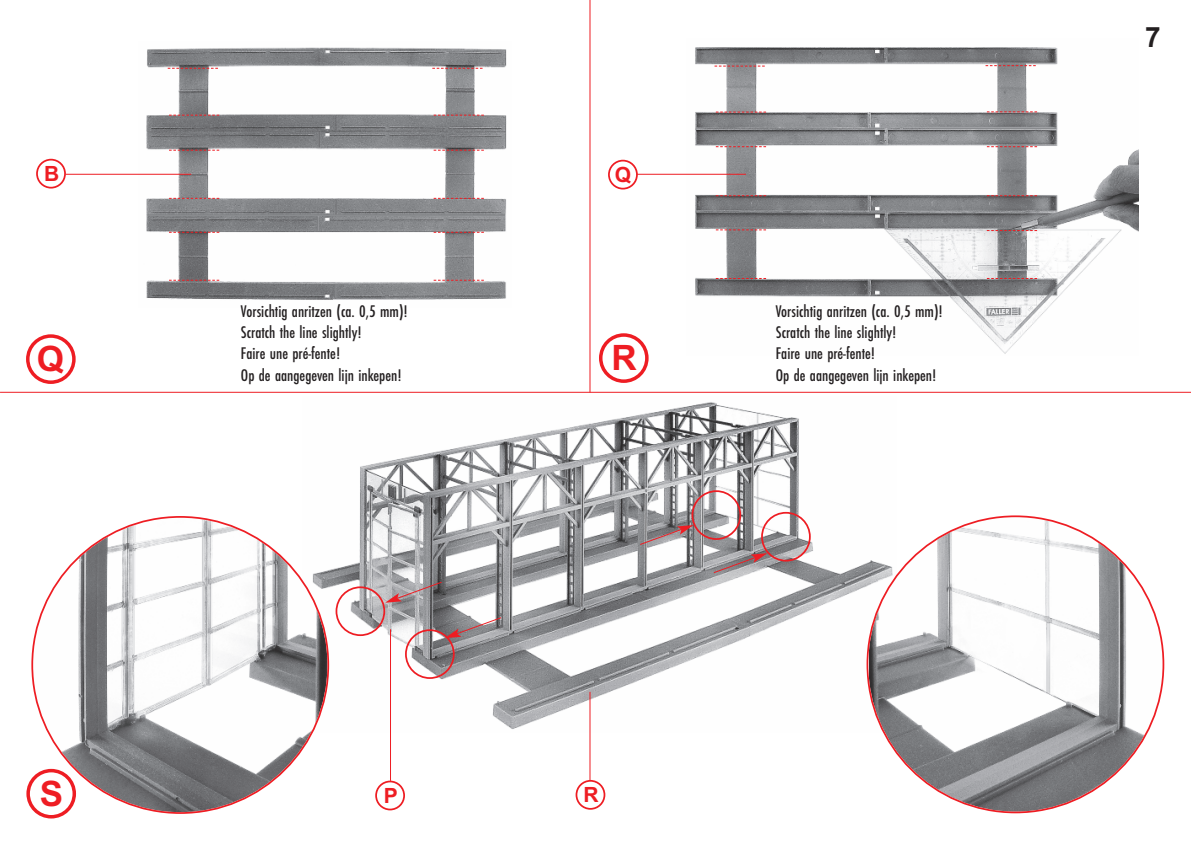
<style>
.page{position:relative;width:1191px;height:844px;background:#fff}
.page>*{position:absolute;margin:0;border:0;box-sizing:border-box;transform-origin:0 0}
.t1{font:700 35px "Arial";color:#ee1d23}
.t2{font:700 28px "Arial";color:#231f20}
.t3{font:700 21px "Arial";color:#ee1d23}
.t4{font:17.5px/21px "Futura EF Medium Con";color:#231f20}
</style>
<div class="page">
<hr style="left:589px;top:0;width:1px;height:392px;background:#ee1d23">
<hr style="left:0;top:392px;width:1191px;height:1px;background:#ee1d23">
<img style="left:139px;top:47px;width:368px;height:253px">
<img style="left:686px;top:47px;width:452px;height:307px">
<img style="left:329px;top:402px;width:537px;height:330px">
<svg style="left:866px;top:515px;width:298px;height:298px"></svg>
<svg style="left:31px;top:516px;width:298px;height:297px"></svg>
<hr style="left:66px;top:174px;width:125px;height:1px;background:#ee1d23">
<svg style="left:335px;top:581px;width:167px;height:97px"></svg>
<svg style="left:639px;top:490px;width:171px;height:83px"></svg>
<hr style="left:637px;top:174px;width:109px;height:1px;background:#ee1d23">
<svg style="left:168px;top:68px;width:50px;height:1px"></svg>
<svg style="left:169px;top:115px;width:50px;height:1px"></svg>
<svg style="left:169px;top:150px;width:50px;height:1px"></svg>
<svg style="left:169px;top:198px;width:50px;height:1px"></svg>
<svg style="left:169px;top:232px;width:50px;height:1px"></svg>
<svg style="left:169px;top:280px;width:50px;height:1px"></svg>
<svg style="left:432px;top:68px;width:50px;height:1px"></svg>
<svg style="left:433px;top:115px;width:51px;height:1px"></svg>
<svg style="left:433px;top:150px;width:51px;height:1px"></svg>
<svg style="left:433px;top:198px;width:51px;height:1px"></svg>
<svg style="left:433px;top:232px;width:51px;height:1px"></svg>
<svg style="left:433px;top:280px;width:51px;height:1px"></svg>
<svg style="left:714px;top:66px;width:50px;height:1px"></svg>
<svg style="left:716px;top:112px;width:50px;height:1px"></svg>
<svg style="left:716px;top:146px;width:50px;height:1px"></svg>
<svg style="left:716px;top:195px;width:50px;height:1px"></svg>
<svg style="left:716px;top:229px;width:50px;height:1px"></svg>
<svg style="left:716px;top:278px;width:50px;height:1px"></svg>
<svg style="left:985px;top:65px;width:50px;height:1px"></svg>
<svg style="left:987px;top:111px;width:50px;height:1px"></svg>
<svg style="left:987px;top:146px;width:50px;height:1px"></svg>
<svg style="left:987px;top:195px;width:50px;height:1px"></svg>
<svg style="left:987px;top:230px;width:50px;height:1px"></svg>
<svg style="left:987px;top:278px;width:50px;height:1px"></svg>
<svg style="left:26px;top:334px;width:50px;height:50px"></svg>
<svg style="left:599px;top:333px;width:49px;height:50px"></svg>
<svg style="left:26px;top:768px;width:50px;height:50px"></svg>
<svg style="left:36px;top:159px;width:30px;height:29px"></svg>
<svg style="left:375px;top:780px;width:30px;height:30px"></svg>
<svg style="left:608px;top:160px;width:30px;height:29px"></svg>
<svg style="left:575px;top:779px;width:30px;height:30px"></svg>
<hr style="left:589px;top:691px;width:1px;height:89px;background:#ee1d23">
<hr style="left:390px;top:629px;width:1px;height:151px;background:#ee1d23">
<p class="t3" style="left:44px;top:161px;width:17px">B</p>
<p class="t3" style="left:614px;top:162px;width:18px">Q</p>
<p class="t4" style="left:241px;top:302px;width:168px">Vorsichtig anritzen (ca. 0,5 mm)!<br>Scratch the line slightly!<br>Faire une pré-fente!<br>Op de aangegeven lijn inkepen!</p>
<p class="t4" style="left:776px;top:302px;width:168px">Vorsichtig anritzen (ca. 0,5 mm)!<br>Scratch the line slightly!<br>Faire une pré-fente!<br>Op de aangegeven lijn inkepen!</p>
<h1 class="t1" style="left:37px;top:338px;width:29px">Q</h1>
<h1 class="t1" style="left:611px;top:337px;width:27px">R</h1>
<h1 class="t1" style="left:40px;top:773px;width:25px">S</h1>
<p class="t3" style="left:384px;top:782px;width:16px">P</p>
<p class="t3" style="left:583px;top:782px;width:17px">R</p>
<h2 class="t2" style="left:1145px;top:21px;width:17px">7</h2>
</div>
